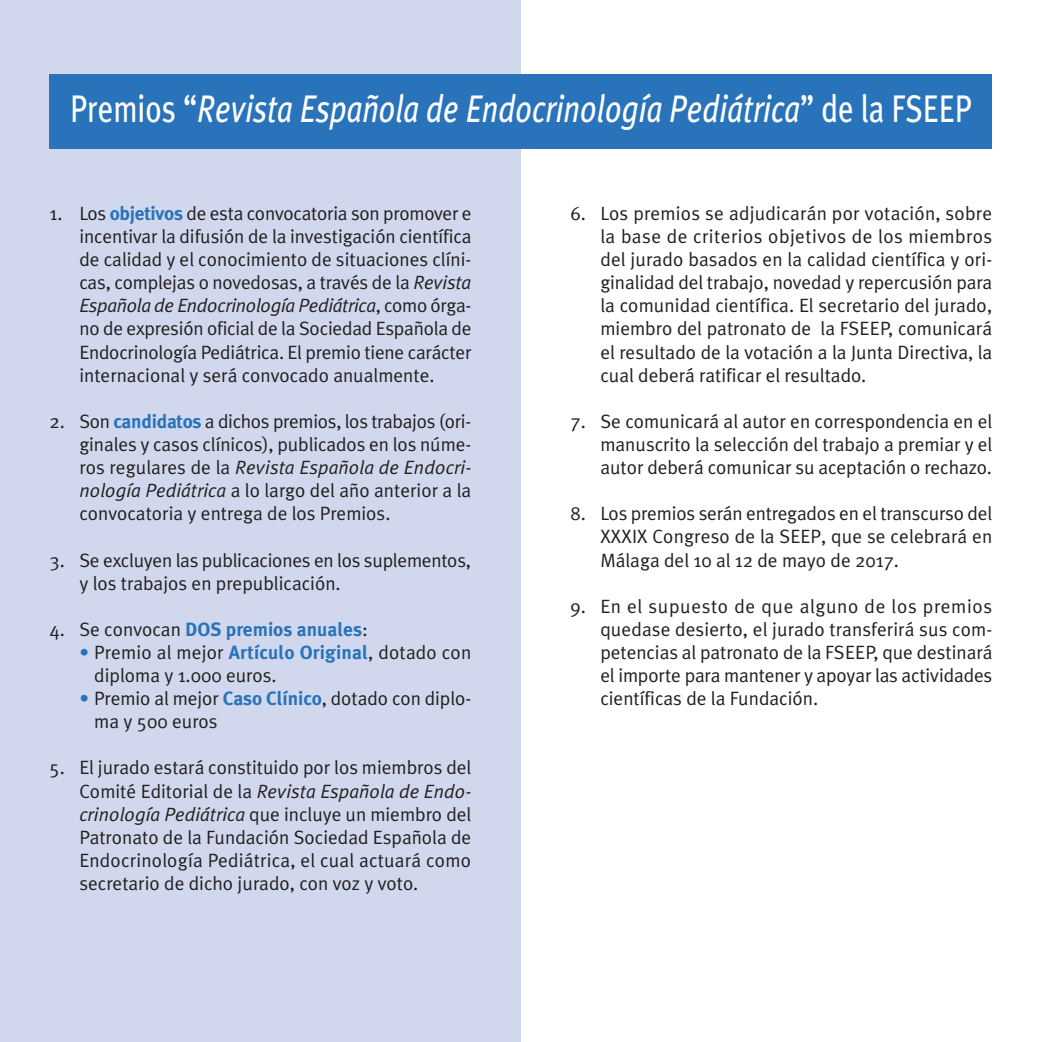
<style>
.page{position:relative;width:1042px;height:1042px;background:#fff}
.page>*{position:absolute;margin:0;border:0;box-sizing:border-box;transform-origin:0 0}
.t1{font:italic 38.5px "Meta Plus";color:#fff;scale:.8 1}
.t2{font:19.25px/23.1px "Meta Plus Normal";color:#231f20;text-align:justify}
.t3{font:700 19.25px "Meta Plus";color:#2873ba}
.s1{font-style:normal}
.s2{font-family:"Meta Plus";font-weight:700;color:#2873ba}
.s3{font-style:italic}
.s4{font-family:"Meta Plus Normal";font-weight:400;color:#231f20}
.s5{color:#2873ba}
</style>
<div class="page">
<div style="left:0;top:0;width:521px;height:1042px;background:#d1d8ed"></div>
<div style="left:50px;top:74px;width:942px;height:75px;background:#2873ba"></div>
<h1 class="t1" style="left:70px;top:86px;width:1128px"><span class="s1">Premios “</span>Revista Española de Endocrinología Pediátrica<span class="s1">” de la FSEEP</span></h1>
<p class="t2" style="left:79px;top:201px;width:394px;text-indent:-30px">1. Los <span class="s2">objetivos</span> de esta convocatoria son promover e incentivar la difusión de la investigación científica de calidad y el conocimiento de situaciones clíni&shy;cas, complejas o novedosas, a través de la <span class="s3">Revista Española de Endocrinología Pediátrica</span>, como órga&shy;no de expresión oficial de la Sociedad Española de Endocrinología Pediátrica. El premio tiene carácter internacional y será convocado anualmente.</p>
<p class="t2" style="left:79px;top:409px;width:393px;text-indent:-30px">2. Son <span class="s2">candidatos</span> a dichos premios, los trabajos (ori&shy;ginales y casos clínicos), publicados en los núme&shy;ros regulares de la <span class="s3">Revista Española de Endocri&shy;nología Pediátrica</span> a lo largo del año anterior a la convocatoria y entrega de los Premios.</p>
<p class="t2" style="left:79px;top:548px;width:393px;text-indent:-30px">3. Se excluyen las publicaciones en los suplementos, y los trabajos en prepublicación.</p>
<p class="t3" style="left:50px;top:618px;width:320px"><span class="s4">4. Se convocan</span> DOS premios anuales<span class="s4">:</span></p>
<p class="t2" style="left:94px;top:640px;width:378px;text-indent:-15px"><span class="s5">•</span> Premio al mejor <span class="s2">Artículo Original</span>, dotado con diploma y 1.000 euros.</p>
<p class="t2" style="left:94px;top:687px;width:379px;text-indent:-15px"><span class="s5">•</span> Premio al mejor <span class="s2">Caso Clínico</span>, dotado con diplo&shy;ma y 500 euros</p>
<p class="t2" style="left:79px;top:756px;width:393px;text-indent:-30px">5. El jurado estará constituido por los miembros del Comité Editorial de la <span class="s3">Revista Española de Endo&shy;crinología Pediátrica</span> que incluye un miembro del Patronato de la Fundación Sociedad Española de Endocrinología Pediátrica, el cual actuará como secretario de dicho jurado, con voz y voto.</p>
<p class="t2" style="left:600px;top:201px;width:393px;text-indent:-30px">6. Los premios se adjudicarán por votación, sobre la base de criterios objetivos de los miembros del jurado basados en la calidad científica y ori&shy;ginalidad del trabajo, novedad y repercusión para la comunidad científica. El secretario del jurado, miembro del patronato de la FSEEP, comunicará el resultado de la votación a la Junta Directiva, la cual deberá ratificar el resultado.</p>
<p class="t2" style="left:600px;top:409px;width:393px;text-indent:-30px">7. Se comunicará al autor en correspondencia en el manuscrito la selección del trabajo a premiar y el autor deberá comunicar su aceptación o rechazo.</p>
<p class="t2" style="left:600px;top:502px;width:393px;text-indent:-30px">8. Los premios serán entregados en el transcurso del XXXIX Congreso de la SEEP, que se celebrará en Málaga del 10 al 12 de mayo de 2017.</p>
<p class="t2" style="left:600px;top:594px;width:394px;text-indent:-30px">9. En el supuesto de que alguno de los premios quedase desierto, el jurado transferirá sus com&shy;petencias al patronato de la FSEEP, que destinará el importe para mantener y apoyar las actividades científicas de la Fundación.</p>
</div>
